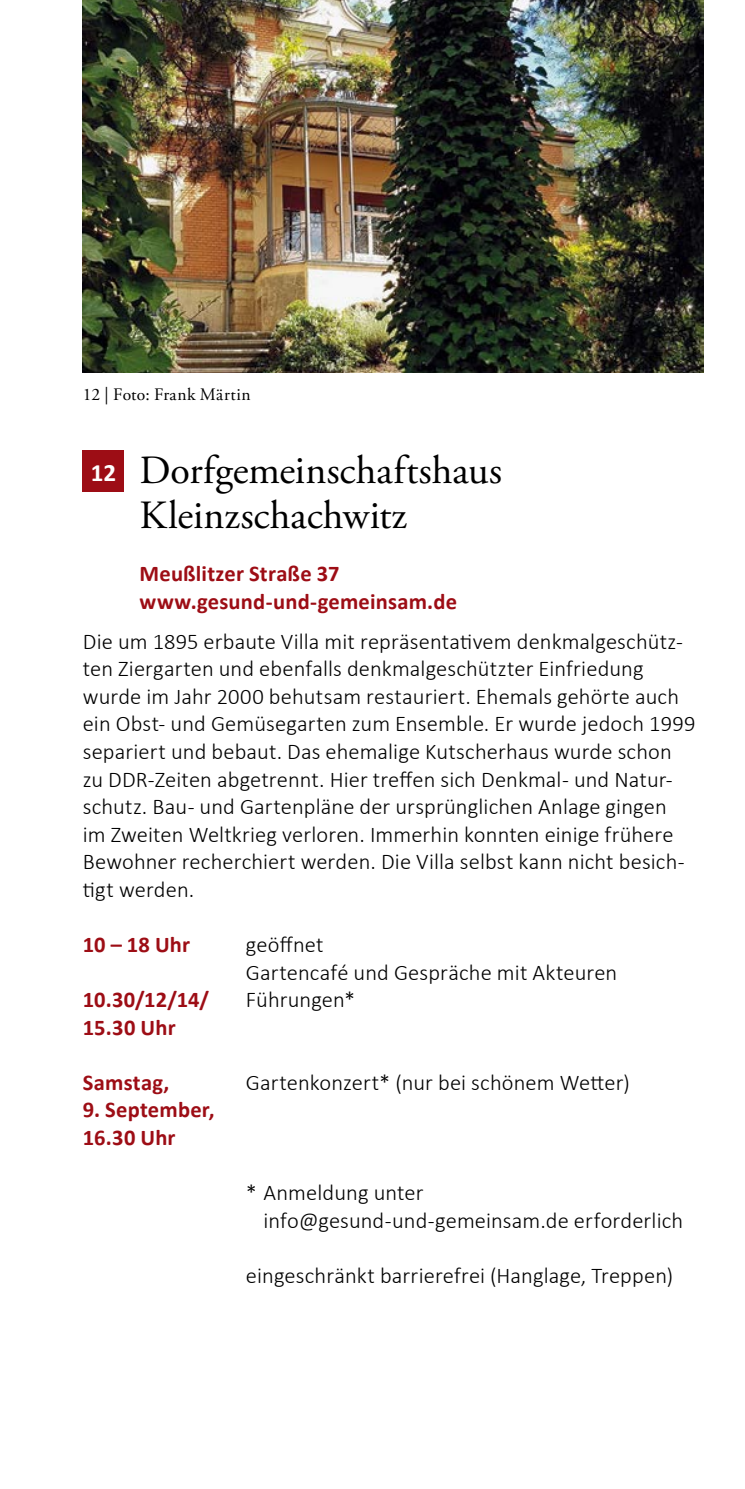
<style>
.page{position:relative;width:745px;height:1489px;background:#fff}
.page>*{position:absolute;margin:0;border:0;box-sizing:border-box;transform-origin:0 0}
.t1{font:40px/45px "Adobe Garamond Pro";letter-spacing:.005em;color:#000}
.t2{font:300 22.5px/27.5px "Calibri";letter-spacing:.005em;color:#000}
.t3{font:700 22.5px/27.5px "Calibri";letter-spacing:.01em;color:#9d0d15}
.t4{font:17.5px "Adobe Garamond Pro";letter-spacing:.025em;color:#000}
.s1{font-family:"Calibri";font-weight:700;font-size:25px;color:#fff}
</style>
<div class="page">
<div style="left:83px;top:451px;width:41px;height:41px;background:#9d0d15"></div>
<img style="left:83px;top:0;width:620px;height:373px">
<p class="t4" style="left:83px;top:384px;width:169px">12 | Foto: Frank Märtin</p>
<h1 class="t1" style="left:139px;top:449px;width:364px;text-indent:-49px"><span class="s1">12</span> Dorfgemeinschaftshaus<br>Kleinzschachwitz</h1>
<p class="t3" style="left:139px;top:559px;width:319px">Meußlitzer Straße 37 www.gesund-und-gemeinsam.de</p>
<p class="t2" style="left:83px;top:627px;width:614px">Die um 1895 erbaute Villa mit repräsentativem denkmalgeschütz&shy;ten Ziergarten und ebenfalls denkmalgeschützter Einfriedung wurde im Jahr 2000 behutsam restauriert. Ehemals gehörte auch ein Obst- und Gemüsegarten zum Ensemble. Er wurde jedoch 1999 separiert und bebaut. Das ehemalige Kutscherhaus wurde schon zu DDR-Zeiten abgetrennt. Hier treffen sich Denkmal- und Natur&shy;schutz. Bau- und Gartenpläne der ursprünglichen Anlage gingen<br>im Zweiten Weltkrieg verloren. Immerhin konnten einige frühere Bewohner recherchiert werden. Die Villa selbst kann nicht besich&shy;tigt werden.</p>
<p class="t3" style="left:83px;top:930px;width:109px">10 – 18 Uhr</p>
<p class="t2" style="left:246px;top:930px;width:372px">geöffnet<br>Gartencafé und Gespräche mit Akteuren</p>
<p class="t3" style="left:83px;top:985px;width:128px">10.30/12/14/<br>15.30 Uhr</p>
<p class="t2" style="left:246px;top:985px;width:111px">Führungen*</p>
<p class="t3" style="left:83px;top:1068px;width:88px">Samstag,</p>
<p class="t3" style="left:83px;top:1095px;width:133px">9. September,<br>16.30 Uhr</p>
<p class="t2" style="left:246px;top:1068px;width:385px">Gartenkonzert* (nur bei schönem Wetter)</p>
<p class="t2" style="left:263px;top:1178px;width:421px;text-indent:-17px">* Anmeldung unter info@gesund-und-gemeinsam.de erforderlich</p>
<p class="t2" style="left:246px;top:1261px;width:428px">eingeschränkt barrierefrei (Hanglage, Treppen)</p>
</div>
